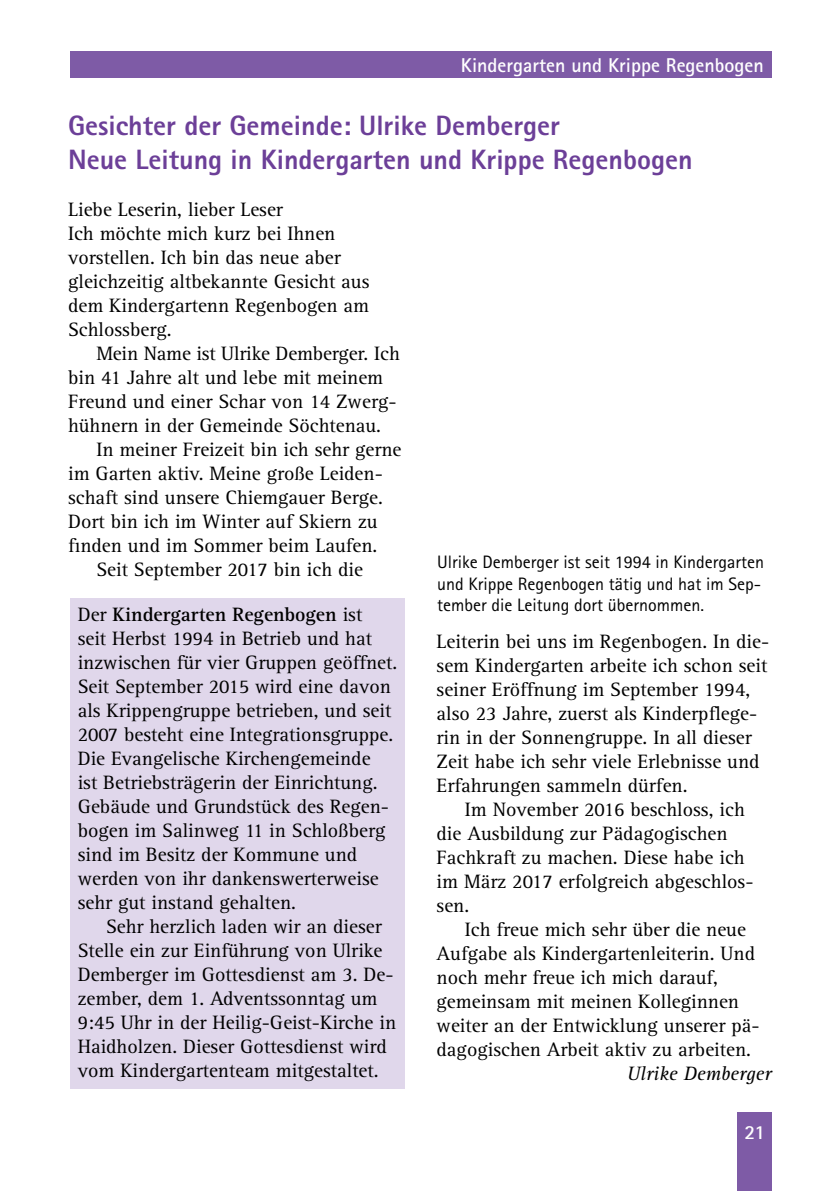
<style>
.page{position:relative;width:840px;height:1191px;background:#fff}
.page>*{position:absolute;margin:0;border:0;box-sizing:border-box;transform-origin:0 0}
.t1{font:800 28px/33.6px "Rotis Sans Serif";color:#6c3f98}
.t2{font:20px/24px "Rotis Serif";color:#000}
.t3{font:700 20px "Rotis Sans Serif";color:#fff}
.t4{font:italic 20px "Rotis Serif";color:#000}
.t5{font:18px/21.6px "Rotis Sans Serif";color:#000}
.s1{font-weight:700}
</style>
<div class="page">
<div style="left:70px;top:51px;width:701px;height:26px;background:#7e5ba6"></div>
<div style="left:737px;top:1112px;width:34px;height:79px;background:#7e5ba6"></div>
<div style="left:70px;top:598px;width:335px;height:491px;background:#e0d7eb"></div>
<p class="t3" style="left:460px;top:53px;width:304px">Kindergarten und Krippe Regenbogen</p>
<h1 class="t1" style="left:68px;top:109px;width:625px">Gesichter der Gemeinde: Ulrike Demberger<br>Neue Leitung in Kindergarten und Krippe Regenbogen</h1>
<p class="t2" style="left:68px;top:198px;width:303px">Liebe Leserin, lieber Leser<br>Ich möchte mich kurz bei Ihnen vorstellen. Ich bin das neue aber gleichzeitig altbekannte Gesicht aus dem Kindergartenn Regenbogen am<br>Schlossberg.</p>
<p class="t2" style="left:96px;top:342px;width:305px">Mein Name ist Ulrike Demberger. Ich</p>
<p class="t2" style="left:68px;top:366px;width:316px">bin 41 Jahre alt und lebe mit meinem</p>
<p class="t2" style="left:68px;top:390px;width:330px">Freund und einer Schar von 14 Zwerg-</p>
<p class="t2" style="left:68px;top:414px;width:314px">hühnern in der Gemeinde Söchtenau.</p>
<p class="t2" style="left:96px;top:438px;width:306px">In meiner Freizeit bin ich sehr gerne</p>
<p class="t2" style="left:68px;top:462px;width:316px">im Garten aktiv. Meine große Leiden-</p>
<p class="t2" style="left:68px;top:486px;width:316px">schaft sind unsere Chiemgauer Berge.</p>
<p class="t2" style="left:68px;top:510px;width:311px">Dort bin ich im Winter auf Skiern zu</p>
<p class="t2" style="left:68px;top:534px;width:310px">finden und im Sommer beim Laufen.</p>
<p class="t2" style="left:96px;top:558px;width:268px">Seit September 2017 bin ich die</p>
<p class="t2" style="left:78px;top:603px;width:321px">Der <span class="s1">Kindergarten Regenbogen</span> ist<br>seit Herbst 1994 in Betrieb und hat inzwischen für vier Gruppen geöffnet.<br>Seit September 2015 wird eine davon als Krippengruppe betrieben, und seit 2007 besteht eine Integrationsgruppe.<br>Die Evangelische Kirchengemeinde<br>ist Betriebsträgerin der Einrichtung.<br>Gebäude und Grundstück des Regen&shy;bogen im Salinweg 11 in Schloßberg sind im Besitz der Kommune und werden von ihr dankenswerterweise sehr gut instand gehalten.</p>
<p class="t2" style="left:78px;top:915px;width:320px;text-indent:28px">Sehr herzlich laden wir an dieser Stelle ein zur Einführung von Ulrike Demberger im Gottesdienst am 3. De&shy;zember, dem 1. Adventssonntag um 9:45 Uhr in der Heilig-Geist-Kirche in Haidholzen. Dieser Gottesdienst wird vom Kindergartenteam mitgestaltet.</p>
<p class="t5" style="left:437px;top:551px;width:328px">Ulrike Demberger ist seit 1994 in Kindergarten und Krippe Regenbogen tätig und hat im Sep&shy;tember die Leitung dort übernommen.</p>
<p class="t2" style="left:436px;top:630px;width:334px">Leiterin bei uns im Regenbogen. In die&shy;sem Kindergarten arbeite ich schon seit seiner Eröffnung im September 1994, also 23 Jahre, zuerst als Kinderpflege&shy;rin in der Sonnengruppe. In all dieser Zeit habe ich sehr viele Erlebnisse und Erfahrungen sammeln dürfen.</p>
<p class="t2" style="left:436px;top:798px;width:318px;text-indent:28px">Im November 2016 beschloss, ich die Ausbildung zur Pädagogischen<br>Fachkraft zu machen. Diese habe ich im März 2017 erfolgreich abgeschlos&shy;sen.</p>
<p class="t2" style="left:436px;top:918px;width:324px;text-indent:28px">Ich freue mich sehr über die neue Aufgabe als Kindergartenleiterin. Und noch mehr freue ich mich darauf, gemeinsam mit meinen Kolleginnen weiter an der Entwicklung unserer pä&shy;dagogischen Arbeit aktiv zu arbeiten.</p>
<p class="t4" style="left:626px;top:1062px;width:146px">Ulrike Demberger</p>
<p class="t3" style="left:744px;top:1119px;width:22px">21</p>
</div>
